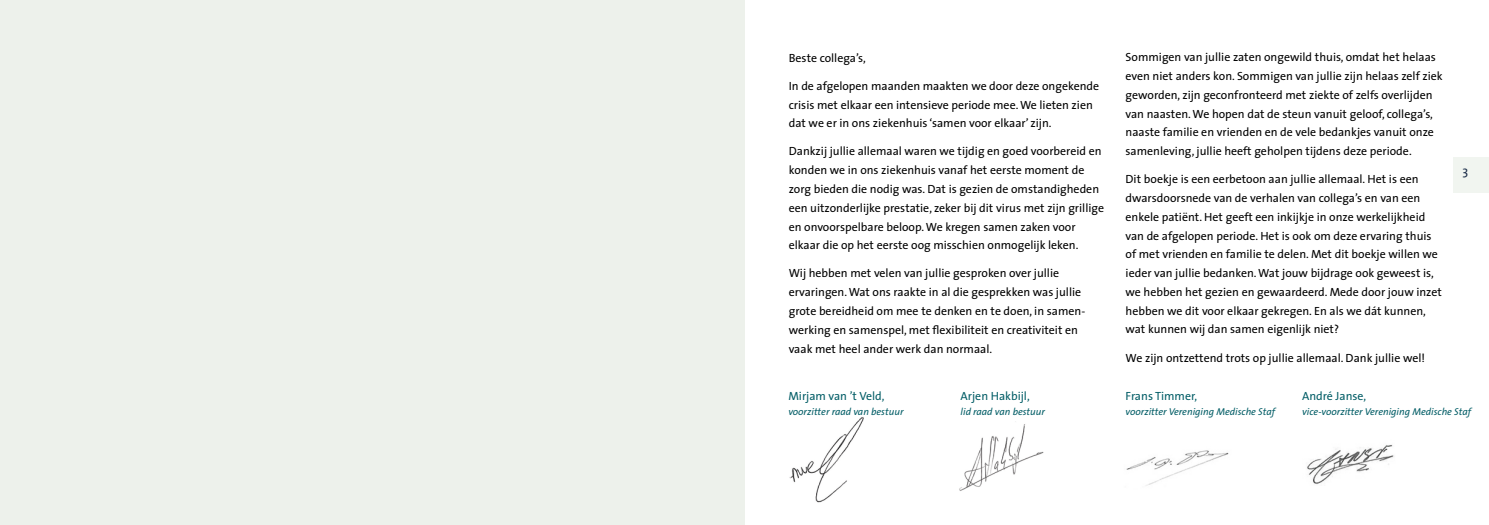
<style>
.page{position:relative;width:1489px;height:525px;background:#fff}
.page>*{position:absolute;margin:0;border:0;box-sizing:border-box;transform-origin:0 0}
.t1{font:12.5px "The Sans";color:#182a47}
.t2{font:11.88px/18.8px "The Sans";color:#000}
.t3{font:11.88px "The Sans";color:#045e67}
.t4{font:italic 10px "The Sans";color:#045e67}
</style>
<div class="page">
<div style="left:1453px;top:157px;width:35px;height:36px;background:#f1f5f0"></div>
<img style="left:789px;top:417px;width:75px;height:86px">
<div style="left:0;top:0;width:744px;height:524px;background:#edf1eb"></div>
<img style="left:1307px;top:445px;width:87px;height:39px">
<img style="left:1126px;top:450px;width:103px;height:36px">
<img style="left:959px;top:421px;width:85px;height:70px">
<p class="t2" style="left:788px;top:48px;width:78px">Beste collega’s,</p>
<p class="t2" style="left:788px;top:76px;width:312px">In de afgelopen maanden maakten we door deze ongekende crisis met elkaar een intensieve periode mee. We lieten zien dat we er in ons ziekenhuis ‘samen voor elkaar’ zijn.</p>
<p class="t2" style="left:788px;top:142px;width:317px">Dankzij jullie allemaal waren we tijdig en goed voorbereid en konden we in ons ziekenhuis vanaf het eerste moment de zorg bieden die nodig was. Dat is gezien de omstandigheden een uitzonderlijke prestatie, zeker bij dit virus met zijn grillige en onvoorspelbare beloop. We kregen samen zaken voor elkaar die op het eerste oog misschien onmogelijk leken.</p>
<p class="t2" style="left:788px;top:263px;width:298px">Wij hebben met velen van jullie gesproken over jullie ervaringen. Wat ons raakte in al die gesprekken was jullie grote bereidheid om mee te denken en te doen, in samen&shy;werking en samenspel, met flexibiliteit en creativiteit en vaak met heel ander werk dan normaal.</p>
<p class="t2" style="left:1125px;top:47px;width:318px">Sommigen van jullie zaten ongewild thuis, omdat het helaas even niet anders kon. Sommigen van jullie zijn helaas zelf ziek geworden, zijn geconfronteerd met ziekte of zelfs overlijden van naasten. We hopen dat de steun vanuit geloof, collega’s, naaste familie en vrienden en de vele bedankjes vanuit onze samenleving, jullie heeft geholpen tijdens deze periode.</p>
<p class="t2" style="left:1125px;top:169px;width:318px">Dit boekje is een eerbetoon aan jullie allemaal. Het is een dwarsdoorsnede van de verhalen van collega’s en van een enkele patiënt. Het geeft een inkijkje in onze werkelijkheid van de afgelopen periode. Het is ook om deze ervaring thuis of met vrienden en familie te delen. Met dit boekje willen we ieder van jullie bedanken. Wat jouw bijdrage ook geweest is, we hebben het gezien en gewaardeerd. Mede door jouw inzet hebben we dit voor elkaar gekregen. En als we dát kunnen, wat kunnen wij dan samen eigenlijk niet?</p>
<p class="t2" style="left:1125px;top:347px;width:301px">We zijn ontzettend trots op jullie allemaal. Dank jullie wel!</p>
<p class="t1" style="left:1462px;top:160px;width:7px">3</p>
<p class="t3" style="left:788px;top:385px;width:98px">Mirjam van ’t Veld,</p>
<p class="t4" style="left:788px;top:402px;width:117px">voorzitter raad van bestuur</p>
<p class="t3" style="left:960px;top:385px;width:71px">Arjen Hakbijl,</p>
<p class="t4" style="left:960px;top:402px;width:86px">lid raad van bestuur</p>
<p class="t3" style="left:1125px;top:385px;width:73px">Frans Timmer,</p>
<p class="t4" style="left:1125px;top:402px;width:151px">voorzitter Vereniging Medische Staf</p>
<p class="t3" style="left:1301px;top:385px;width:66px">André Janse,</p>
<p class="t4" style="left:1301px;top:402px;width:170px">vice-voorzitter Vereniging Medische Staf</p>
</div>
